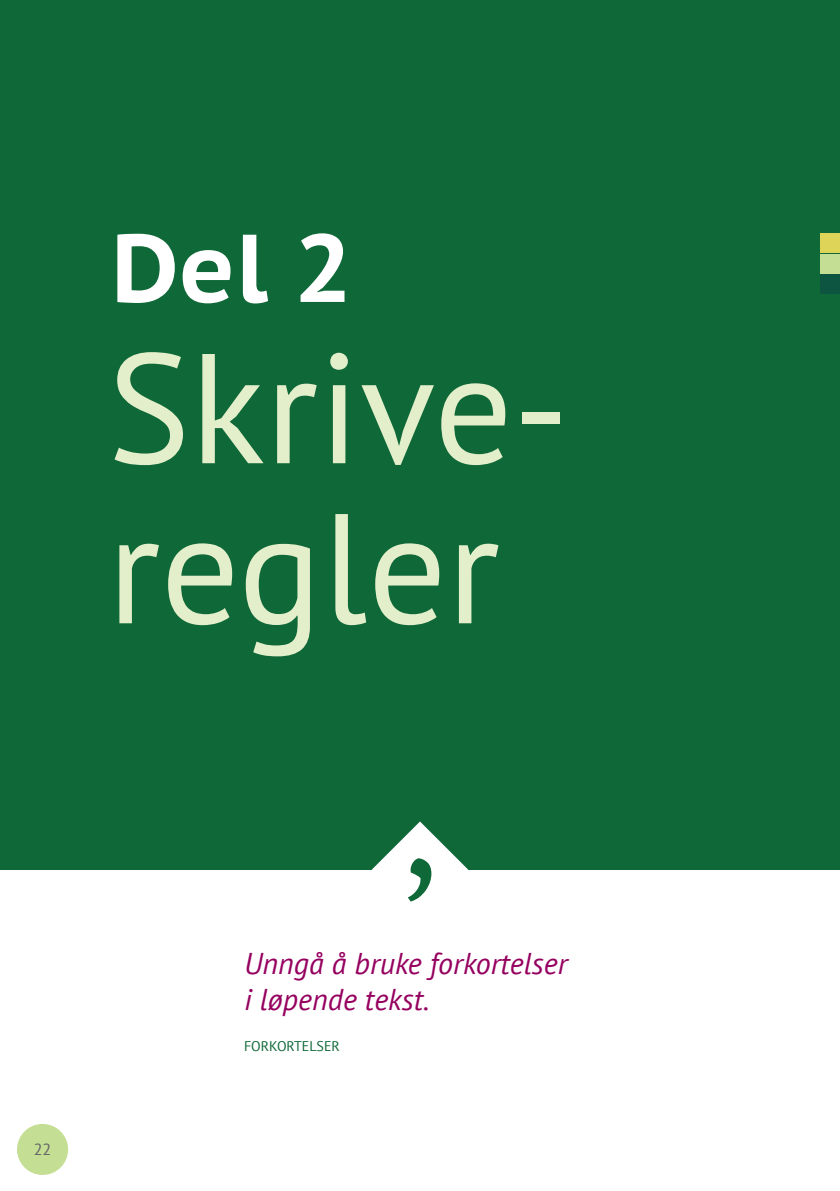
<style>
.page{position:relative;width:840px;height:1191px;background:#fff}
.page>*{position:absolute;margin:0;border:0;box-sizing:border-box;transform-origin:0 0}
.Stikktittel{font:156px/160px "PT Sans";color:#e3eeca}
.t1{font:700 96px "PT Sans Caption";color:#fff}
.Figurtekst{font:italic 30px/36px "PT Sans";color:#95005f}
.t2{font:16px "PT Sans";color:#636366}
.Figurtekst-2{font:14px "PT Sans";color:#0f6838}
</style>
<div class="page">
<div style="left:0;top:0;width:839px;height:869px;background:#0f6838"></div>
<svg style="left:371px;top:821px;width:97px;height:81px"></svg>
<div style="left:819px;top:233px;width:20px;height:20px;background:#ded558"></div>
<div style="left:819px;top:274px;width:20px;height:19px;background:#0d5540"></div>
<div style="left:819px;top:254px;width:20px;height:20px;background:#c4de94"></div>
<div style="left:17px;top:1124px;width:51px;height:51px;background:#c4de94;border-radius:50%"></div>
<p class="t1" style="left:111px;top:204px;width:242px">Del 2</p>
<p class="Stikktittel" style="left:107px;top:325px;width:463px">Skrive&shy;regler</p>
<p class="t2" style="left:34px;top:1139px;width:19px">22</p>
<p class="Figurtekst" style="left:244px;top:944px;width:325px">Unngå å bruke forkortelser i løpende tekst.</p>
<p class="Figurtekst-2" style="left:244px;top:1036px;width:97px">FORKORTELSER</p>
</div>
